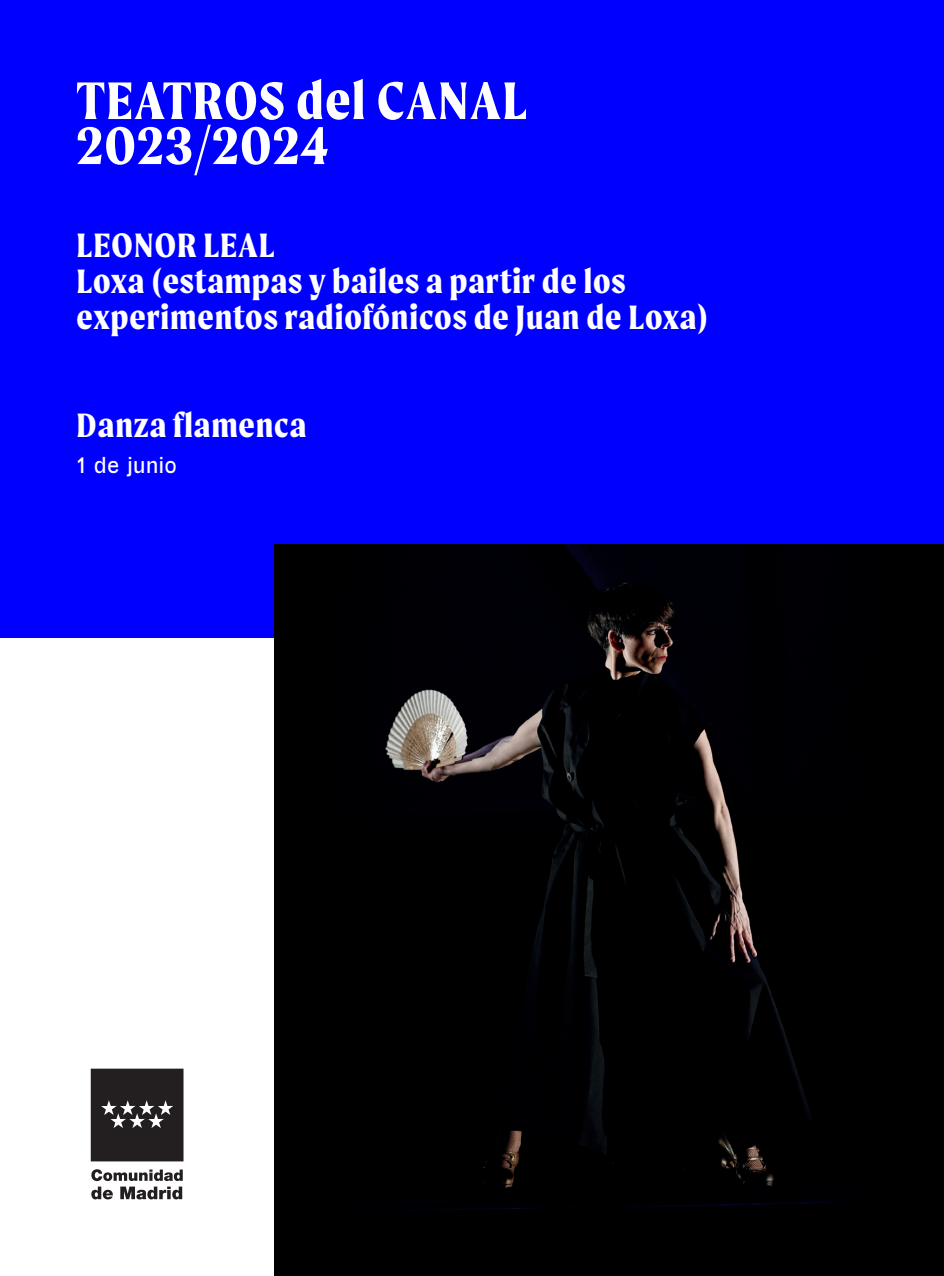
<style>
.page{position:relative;width:944px;height:1276px;background:#fff}
.page>*{position:absolute;margin:0;border:0;box-sizing:border-box;transform-origin:0 0}
.t1{font:700 56.25px "Moret";letter-spacing:.025em;color:#fff}
.t2{font:700 36px/36px "Moret";letter-spacing:.025em;color:#fff}
.t3{font:22.5px "A Gothic";letter-spacing:.025em;color:#fff}
</style>
<div class="page">
<div style="left:0;top:0;width:944px;height:638px;background:#00f"></div>
<svg style="left:91px;top:1068px;width:93px;height:93px;background:#332f30"></svg>
<svg style="left:91px;top:1169px;width:92px;height:30px"></svg>
<div style="left:274px;top:545px;width:670px;height:731px;background:#000001"></div>
<p class="t1" style="left:77px;top:68px;width:452px">TEATROS del CANAL</p>
<p class="t1" style="left:77px;top:113px;width:253px">2023/2024</p>
<p class="t2" style="left:77px;top:226px;width:200px">LEONOR LEAL</p>
<p class="t2" style="left:77px;top:262px;width:633px">Loxa (estampas y bailes a partir de los experimentos radiofónicos de Juan de Loxa)</p>
<p class="t2" style="left:77px;top:406px;width:231px">Danza flamenca</p>
<p class="t3" style="left:77px;top:449px;width:101px">1 de junio</p>
</div>
